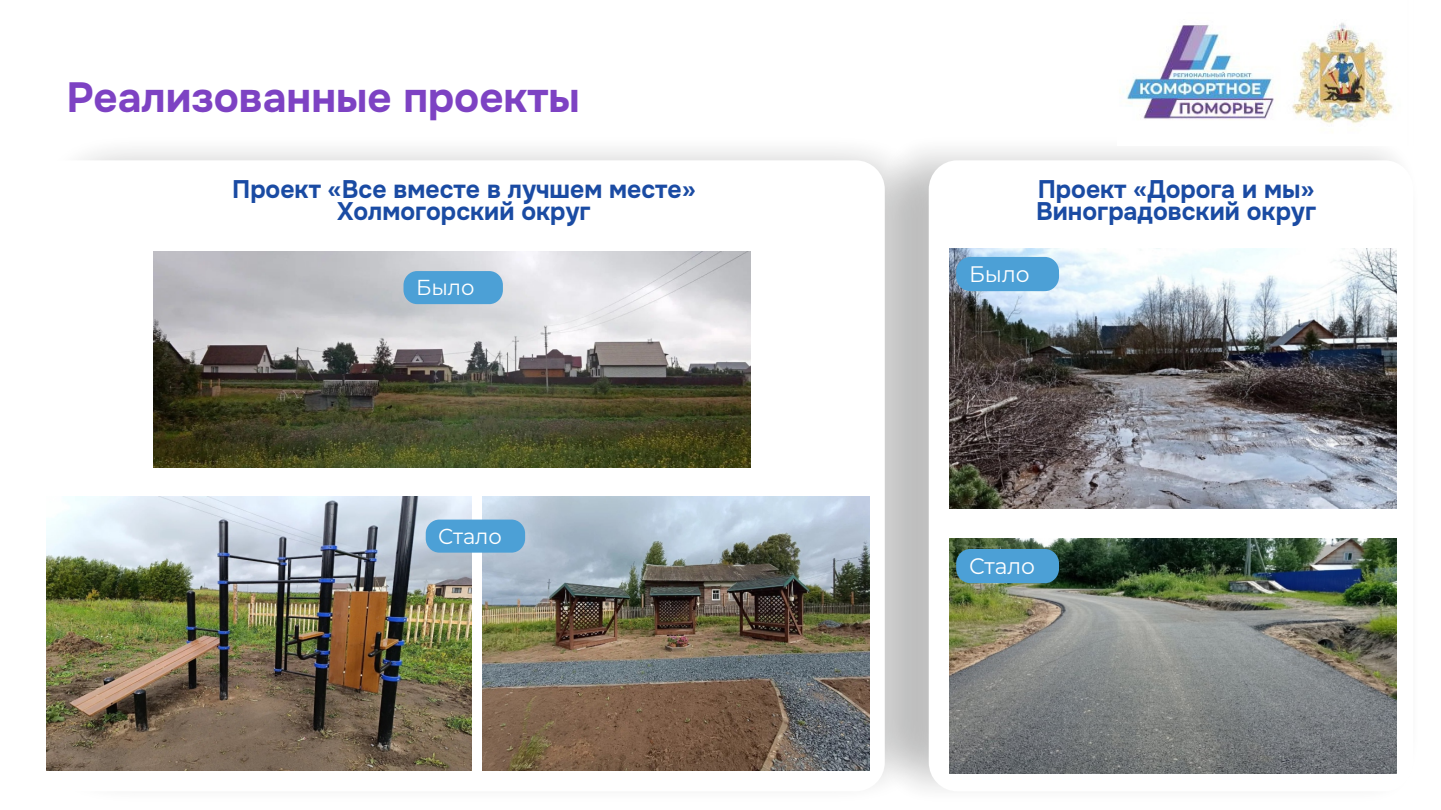
<style>
.page{position:relative;width:1441px;height:810px;background:#fff}
.page>*{position:absolute;margin:0;border:0;box-sizing:border-box;transform-origin:0 0}
.t1{font:700 42px "Onest";color:#7d42c3}
.t2{font:700 25.35px/22.4px "Onest";color:#1a4ba3;text-align:center}
.t3{font:22.5px "Montserrat Roman";color:#fff}
.t4{font:21.75px "Montserrat Roman";color:#fff}
</style>
<div class="page">
<div style="left:958px;top:149px;width:437px;height:13px;background:#efefef"></div>
<div style="left:928px;top:160px;width:484px;height:631px;background:#fff;border-radius:29px"></div>
<div style="left:10px;top:112px;width:948px;height:696px;background:#151616;opacity:.27"></div>
<div style="left:27px;top:160px;width:857px;height:631px;background:#fff;border-radius:29px"></div>
<img style="left:1120px;top:23px;width:273px;height:101px">
<img style="left:949px;top:539px;width:446px;height:234px">
<img style="left:949px;top:248px;width:446px;height:261px">
<div style="left:956px;top:257px;width:102px;height:34px;background:#4ca0d6;border-radius:14px"></div>
<div style="left:956px;top:549px;width:102px;height:34px;background:#4ca0d6;border-radius:14px"></div>
<img style="left:154px;top:251px;width:596px;height:216px">
<img style="left:46px;top:497px;width:426px;height:274px">
<img style="left:482px;top:497px;width:386px;height:274px">
<div style="left:425px;top:520px;width:100px;height:33px;background:#4ca0d6;border-radius:14px"></div>
<div style="left:403px;top:271px;width:100px;height:33px;background:#4ca0d6;border-radius:14px"></div>
<h1 class="t1" style="left:67px;top:71px;width:514px">Реализованные проекты</h1>
<p class="t2" style="left:232px;top:178px;width:465px">Проект «Все вместе в лучшем месте»<br>Холмогорский округ</p>
<p class="t2" style="left:1035px;top:178px;width:281px;text-align:left">Проект «Дорога и мы»<br>Виноградовский округ</p>
<p class="t3" style="left:968px;top:260px;width:62px">Было</p>
<p class="t4" style="left:416px;top:274px;width:60px">Было</p>
<p class="t4" style="left:438px;top:523px;width:65px">Стало</p>
<p class="t3" style="left:968px;top:552px;width:68px">Стало</p>
</div>
